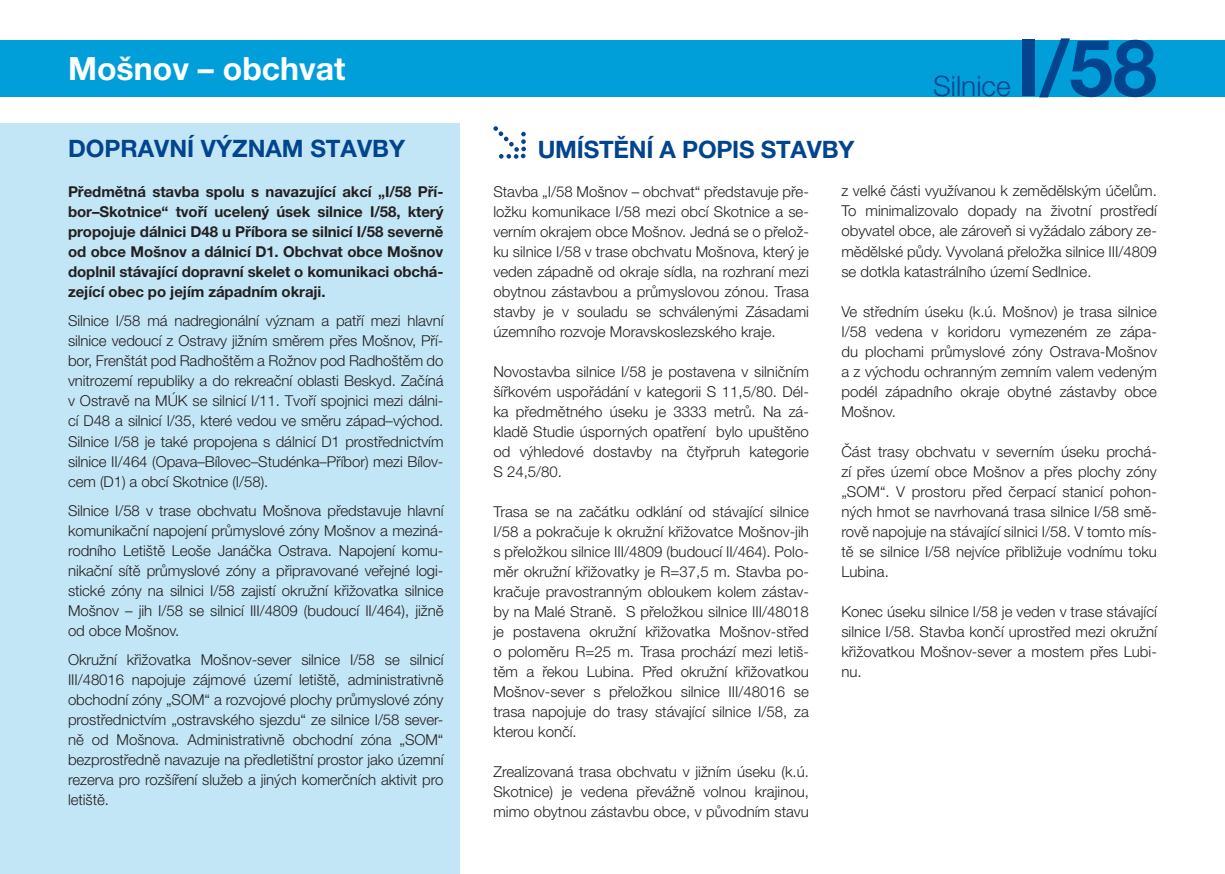
<style>
.page{position:relative;width:1225px;height:874px;background:#fff}
.page>*{position:absolute;margin:0;border:0;box-sizing:border-box;transform-origin:0 0}
.t1{font:700 78.8px "Helvetica Neue LT Pro";color:#02448d}
.t2{font:700 32px "Helvetica Neue LT Pro";color:#fff}
.t3{font:300 28.2px "Helvetica Neue LT Pro";color:#02448d}
.t4{font:700 24px "Helvetica Neue LT Pro";color:#02448d}
.t5{font:300 15px/20px "Helvetica Neue LT Pro";color:#231f20;text-align:justify}
.t6{font:700 15px/20px "Helvetica Neue LT Pro";letter-spacing:-.005em;color:#231f20;text-align:justify}
</style>
<div class="page">
<div style="left:0;top:40px;width:1225px;height:56px;background:#009fda"></div>
<div style="left:0;top:123px;width:459px;height:750px;background:#c3e6f6"></div>
<svg style="left:493px;top:126px;width:33px;height:33px"></svg>
<h2 class="t2" style="left:68px;top:48px;width:279px">Mošnov – obchvat</h2>
<h3 class="t4" style="left:68px;top:133px;width:338px">DOPRAVNÍ VÝZNAM STAVBY</h3>
<p class="t6" style="left:68px;top:181px;width:377px">Předmětná stavba spolu s navazující akcí „I/58 Pří&shy;bor–Skotnice“ tvoří ucelený úsek silnice I/58, který propojuje dálnici D48 u Příbora se silnicí I/58 severně od obce Mošnov a dálnicí D1. Obchvat obce Mošnov doplnil stávající dopravní skelet o komunikaci obchá&shy;zející obec po jejím západním okraji.</p>
<p class="t5" style="left:68px;top:310px;width:377px">Silnice I/58 má nadregionální význam a patří mezi hlavní silnice vedoucí z Ostravy jižním směrem přes Mošnov, Pří&shy;bor, Frenštát pod Radhoštěm a Rožnov pod Radhoštěm do vnitrozemí republiky a do rekreační oblasti Beskyd. Začíná v Ostravě na MÚK se silnicí I/11. Tvoří spojnici mezi dálni&shy;cí D48 a silnicí I/35, které vedou ve směru západ–východ.<br>Silnice I/58 je také propojena s dálnicí D1 prostřednictvím silnice II/464 (Opava–Bílovec–Studénka–Příbor) mezi Bílov&shy;cem (D1) a obcí Skotnice (I/58).</p>
<p class="t5" style="left:68px;top:499px;width:377px">Silnice I/58 v trase obchvatu Mošnova představuje hlavní komunikační napojení průmyslové zóny Mošnov a meziná&shy;rodního Letiště Leoše Janáčka Ostrava. Napojení komu&shy;nikační sítě průmyslové zóny a připravované veřejné logi&shy;stické zóny na silnici I/58 zajistí okružní křižovatka silnice Mošnov – jih I/58 se silnicí III/4809 (budoucí II/464), jižně od obce Mošnov.</p>
<p class="t5" style="left:68px;top:648px;width:377px">Okružní křižovatka Mošnov-sever silnice I/58 se silnicí III/48016 napojuje zájmové území letiště, administrativně obchodní zóny „SOM“ a rozvojové plochy průmyslové zóny prostřednictvím „ostravského sjezdu“ ze silnice I/58 sever&shy;ně od Mošnova. Administrativně obchodní zóna „SOM“ bezprostředně navazuje na předletištní prostor jako územní rezerva pro rozšíření služeb a jiných komerčních aktivit pro letiště.</p>
<h3 class="t4" style="left:538px;top:135px;width:318px">UMÍSTĚNÍ A POPIS STAVBY</h3>
<h3 class="t3" style="left:933px;top:69px;width:79px">Silnice</h3>
<h1 class="t1" style="left:1016px;top:19px;width:142px">I/58</h1>
<p class="t5" style="left:493px;top:181px;width:317px">Stavba „I/58 Mošnov – obchvat“ představuje pře&shy;ložku komunikace I/58 mezi obcí Skotnice a se&shy;verním okrajem obce Mošnov. Jedná se o přelož&shy;ku silnice I/58 v trase obchvatu Mošnova, který je veden západně od okraje sídla, na rozhraní mezi obytnou zástavbou a průmyslovou zónou. Trasa stavby je v souladu se schválenými Zásadami územního rozvoje Moravskoslezského kraje.</p>
<p class="t5" style="left:493px;top:361px;width:317px">Novostavba silnice I/58 je postavena v silničním šířkovém uspořádání v kategorii S 11,5/80. Dél&shy;ka předmětného úseku je 3333 metrů. Na zá&shy;kladě Studie úsporných opatření bylo upuštěno od výhledové dostavby na čtyřpruh kategorie S 24,5/80.</p>
<p class="t5" style="left:493px;top:501px;width:317px">Trasa se na začátku odklání od stávající silnice I/58 a pokračuje k okružní křižovatce Mošnov-jih s přeložkou silnice III/4809 (budoucí II/464). Polo&shy;měr okružní křižovatky je R=37,5 m. Stavba po&shy;kračuje pravostranným obloukem kolem zástav&shy;by na Malé Straně. S přeložkou silnice III/48018 je postavena okružní křižovatka Mošnov-střed o poloměru R=25 m. Trasa prochází mezi letiš&shy;těm a řekou Lubina. Před okružní křižovatkou Mošnov-sever s přeložkou silnice III/48016 se trasa napojuje do trasy stávající silnice I/58, za kterou končí.</p>
<p class="t5" style="left:493px;top:761px;width:317px">Zrealizovaná trasa obchvatu v jižním úseku (k.ú.<br>Skotnice) je vedena převážně volnou krajinou, mimo obytnou zástavbu obce, v původním stavu</p>
<p class="t5" style="left:841px;top:181px;width:317px">z velké části využívanou k zemědělským účelům.<br>To minimalizovalo dopady na životní prostředí obyvatel obce, ale zároveň si vyžádalo zábory ze&shy;mědělské půdy. Vyvolaná přeložka silnice III/4809 se dotkla katastrálního území Sedlnice.</p>
<p class="t5" style="left:841px;top:301px;width:317px">Ve středním úseku (k.ú. Mošnov) je trasa silnice I/58 vedena v koridoru vymezeném ze zápa&shy;du plochami průmyslové zóny Ostrava-Mošnov a z východu ochranným zemním valem vedeným podél západního okraje obytné zástavby obce Mošnov.</p>
<p class="t5" style="left:841px;top:441px;width:317px">Část trasy obchvatu v severním úseku prochá&shy;zí přes území obce Mošnov a přes plochy zóny „SOM“. V prostoru před čerpací stanicí pohon&shy;ných hmot se navrhovaná trasa silnice I/58 smě&shy;rově napojuje na stávající silnici I/58. V tomto mís&shy;tě se silnice I/58 nejvíce přibližuje vodnímu toku Lubina.</p>
<p class="t5" style="left:841px;top:601px;width:317px">Konec úseku silnice I/58 je veden v trase stávající silnice I/58. Stavba končí uprostřed mezi okružní křižovatkou Mošnov-sever a mostem přes Lubi&shy;nu.</p>
</div>
